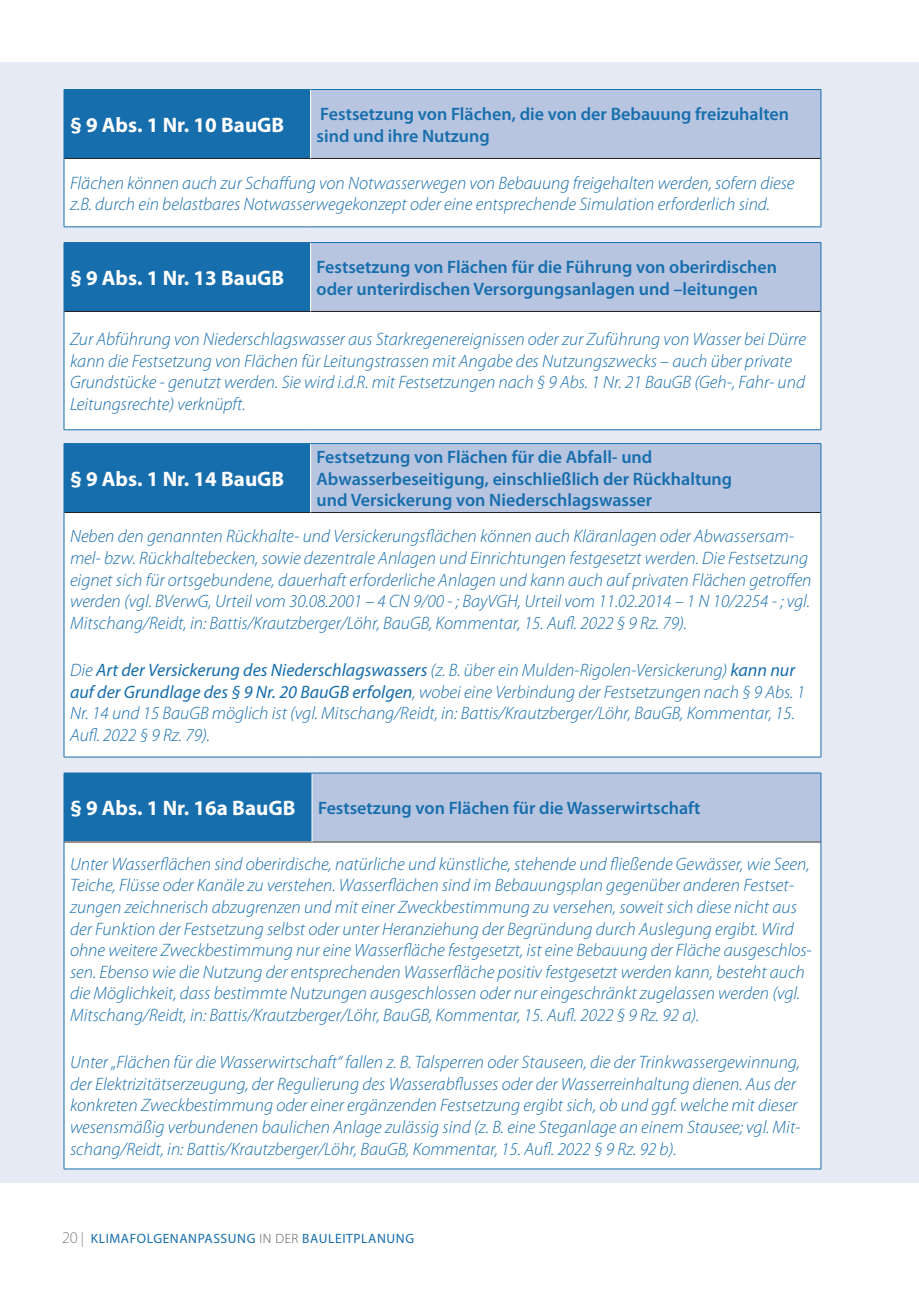
<style>
.page{position:relative;width:919px;height:1289px;background:#fff}
.page>*{position:absolute;margin:0;border:0;box-sizing:border-box;transform-origin:0 0}
.t1{font:700 21px "Myriad Pro";color:#fff}
.t2{font:italic 300 18px/21.6px "Myriad Pro";color:#176ead}
.t3{font:600 18px/21.6px "Myriad Pro";color:#176ead}
.t4{font:13.5px "Myriad Pro";letter-spacing:.045em;color:#176ead}
.s1{font-weight:400}
.s2{font-weight:700;font-size:21px;color:#fff}
.s3{font-weight:300;font-size:16.5px;color:#808285}
.s4{font-weight:300;font-size:15px;color:#808285}
.s5{font-weight:300;color:#57585a}
</style>
<div class="page">
<div style="left:906px;top:63px;width:12px;height:1119px;background:#e6eaf4"></div>
<div style="left:0;top:63px;width:906px;height:1119px;background:#e6eaf4"></div>
<div style="left:64px;top:89px;width:246px;height:69px;background:#176ead"></div>
<div style="left:310px;top:89px;width:510px;height:69px;background:#b7c5e0"></div>
<div style="left:64px;top:158px;width:756px;height:69px;background:#fff"></div>
<hr style="left:64px;top:158px;width:246px;height:1px;background:#231f20">
<hr style="left:310px;top:158px;width:510px;height:1px;background:#231f20">
<hr style="left:310px;top:90px;width:1px;height:68px;background:#fff">
<hr style="left:310px;top:89px;width:511px;height:1px;background:#176ead">
<hr style="left:820px;top:90px;width:1px;height:68px;background:#176ead">
<hr style="left:64px;top:158px;width:1px;height:69px;background:#176ead">
<hr style="left:820px;top:158px;width:1px;height:69px;background:#176ead">
<hr style="left:64px;top:226px;width:246px;height:1px;background:#176ead">
<hr style="left:310px;top:226px;width:511px;height:1px;background:#176ead">
<div style="left:64px;top:242px;width:246px;height:69px;background:#176ead"></div>
<div style="left:310px;top:242px;width:510px;height:69px;background:#b7c5e0"></div>
<div style="left:64px;top:311px;width:756px;height:119px;background:#fff"></div>
<hr style="left:64px;top:311px;width:246px;height:1px;background:#231f20">
<hr style="left:310px;top:311px;width:510px;height:1px;background:#231f20">
<hr style="left:310px;top:243px;width:1px;height:68px;background:#fff">
<hr style="left:310px;top:242px;width:511px;height:1px;background:#176ead">
<hr style="left:820px;top:243px;width:1px;height:68px;background:#176ead">
<hr style="left:64px;top:311px;width:1px;height:118px;background:#176ead">
<hr style="left:820px;top:311px;width:1px;height:118px;background:#176ead">
<hr style="left:64px;top:429px;width:246px;height:1px;background:#176ead">
<hr style="left:310px;top:429px;width:511px;height:1px;background:#176ead">
<div style="left:64px;top:443px;width:246px;height:69px;background:#176ead"></div>
<div style="left:310px;top:443px;width:510px;height:69px;background:#b7c5e0"></div>
<div style="left:64px;top:512px;width:756px;height:245px;background:#fff"></div>
<hr style="left:64px;top:512px;width:246px;height:1px;background:#231f20">
<hr style="left:310px;top:512px;width:510px;height:1px;background:#231f20">
<hr style="left:310px;top:444px;width:1px;height:68px;background:#fff">
<hr style="left:310px;top:443px;width:511px;height:1px;background:#176ead">
<hr style="left:820px;top:444px;width:1px;height:68px;background:#176ead">
<hr style="left:64px;top:512px;width:1px;height:244px;background:#176ead">
<hr style="left:820px;top:512px;width:1px;height:244px;background:#176ead">
<hr style="left:64px;top:756px;width:246px;height:1px;background:#176ead">
<hr style="left:310px;top:756px;width:511px;height:1px;background:#176ead">
<div style="left:64px;top:773px;width:248px;height:69px;background:#176ead"></div>
<div style="left:312px;top:773px;width:508px;height:69px;background:#b7c5e0"></div>
<div style="left:64px;top:842px;width:756px;height:326px;background:#fff"></div>
<hr style="left:64px;top:841px;width:248px;height:1px;background:#231f20">
<hr style="left:312px;top:841px;width:508px;height:1px;background:#231f20">
<hr style="left:312px;top:773px;width:1px;height:68px;background:#fff">
<hr style="left:64px;top:772px;width:248px;height:1px;background:#176ead">
<hr style="left:64px;top:773px;width:1px;height:69px;background:#176ead">
<hr style="left:312px;top:772px;width:509px;height:1px;background:#176ead">
<hr style="left:820px;top:773px;width:1px;height:69px;background:#176ead">
<hr style="left:64px;top:842px;width:1px;height:326px;background:#176ead">
<hr style="left:820px;top:842px;width:1px;height:326px;background:#176ead">
<hr style="left:64px;top:1168px;width:248px;height:1px;background:#176ead">
<hr style="left:312px;top:1168px;width:509px;height:1px;background:#176ead">
<p class="t1" style="left:70px;top:111px;width:216px">§ 9 Abs. 1 Nr. 10 BauGB</p>
<p class="t3" style="left:316px;top:103px;width:474px">Festsetzung von Flächen, die von der Bebauung freizuhalten sind und ihre Nutzung</p>
<p class="t2" style="left:70px;top:172px;width:726px">Flächen können auch zur Schaffung von Notwasserwegen von Bebauung freigehalten werden, sofern diese z.B. durch ein belastbares Notwasserwegekonzept oder eine entsprechende Simulation erforderlich sind.</p>
<p class="t1" style="left:70px;top:264px;width:216px">§ 9 Abs. 1 Nr. 13 BauGB</p>
<p class="t3" style="left:316px;top:256px;width:462px">Festsetzung von Flächen für die Führung von oberirdischen oder unterirdischen Versorgungsanlagen und –leitungen</p>
<p class="t2" style="left:70px;top:328px;width:737px">Zur Abführung von Niederschlagswasser aus Starkregenereignissen oder zur Zuführung von Wasser bei Dürre kann die Festsetzung von Flächen für Leitungstrassen mit Angabe des Nutzungszwecks – auch über private Grundstücke - genutzt werden. Sie wird i.d.R. mit Festsetzungen nach § 9 Abs. 1 Nr. 21 BauGB (Geh-, Fahr- und Leitungsrechte) verknüpft.</p>
<p class="t3" style="left:316px;top:446px;width:417px">Festsetzung von Flächen für die Abfall- und<br>Abwasserbeseitigung, einschließlich der Rückhaltung und Versickerung von Niederschlagswasser</p>
<p class="t2" style="left:70px;top:525px;width:743px">Neben den genannten Rückhalte- und Versickerungsflächen können auch Kläranlagen oder Abwassersam&shy;mel- bzw. Rückhaltebecken, sowie dezentrale Anlagen und Einrichtungen festgesetzt werden. Die Festsetzung eignet sich für ortsgebundene, dauerhaft erforderliche Anlagen und kann auch auf privaten Flächen getroffen werden (vgl. BVerwG, Urteil vom 30.08.2001 – 4 CN 9/00 - ; BayVGH, Urteil vom 11.02.2014 – 1 N 10/2254 - ; vgl.<br>Mitschang/Reidt, in: Battis/Krautzberger/Löhr, BauGB, Kommentar, 15. Aufl. 2022 § 9 Rz. 79).</p>
<p class="t2" style="left:70px;top:659px;width:736px">Die <span class="s1">Art der Versickerung des Niederschlagswassers</span> (z. B. über ein Mulden-Rigolen-Versickerung) <span class="s1">kann nur auf der Grundlage des § 9 Nr. 20 BauGB erfolgen</span>, wobei eine Verbindung der Festsetzungen nach § 9 Abs. 1<br>Nr. 14 und 15 BauGB möglich ist (vgl. Mitschang/Reidt, in: Battis/Krautzberger/Löhr, BauGB, Kommentar, 15.<br>Aufl. 2022 § 9 Rz. 79).</p>
<p class="t1" style="left:70px;top:465px;width:216px">§ 9 Abs. 1 Nr. 14 BauGB</p>
<p class="t3" style="left:70px;top:797px;width:632px"><span class="s2">§ 9 Abs. 1 Nr. 16a BauGB</span> Festsetzung von Flächen für die Wasserwirtschaft</p>
<p class="t2" style="left:70px;top:852px;width:743px">Unter Wasserflächen sind oberirdische, natürliche und künstliche, stehende und fließende Gewässer, wie Seen, Teiche, Flüsse oder Kanäle zu verstehen. Wasserflächen sind im Bebauungsplan gegenüber anderen Festset&shy;zungen zeichnerisch abzugrenzen und mit einer Zweckbestimmung zu versehen, soweit sich diese nicht aus der Funktion der Festsetzung selbst oder unter Heranziehung der Begründung durch Auslegung ergibt. Wird ohne weitere Zweckbestimmung nur eine Wasserfläche festgesetzt, ist eine Bebauung der Fläche ausgeschlos&shy;sen. Ebenso wie die Nutzung der entsprechenden Wasserfläche positiv festgesetzt werden kann, besteht auch die Möglichkeit, dass bestimmte Nutzungen ausgeschlossen oder nur eingeschränkt zugelassen werden (vgl.<br>Mitschang/Reidt, in: Battis/Krautzberger/Löhr, BauGB, Kommentar, 15. Aufl. 2022 § 9 Rz. 92 a).</p>
<p class="t2" style="left:70px;top:1051px;width:732px">Unter „Flächen für die Wasserwirtschaft“ fallen z. B. Talsperren oder Stauseen, die der Trinkwassergewinnung, der Elektrizitätserzeugung, der Regulierung des Wasserabflusses oder der Wasserreinhaltung dienen. Aus der konkreten Zweckbestimmung oder einer ergänzenden Festsetzung ergibt sich, ob und ggf. welche mit dieser wesensmäßig verbundenen baulichen Anlage zulässig sind (z. B. eine Steganlage an einem Stausee; vgl. Mit&shy;schang/Reidt, in: Battis/Krautzberger/Löhr, BauGB, Kommentar, 15. Aufl. 2022 § 9 Rz. 92 b).</p>
<p class="t4" style="left:63px;top:1230px;width:353px"><span class="s3">20</span> <span class="s4">|</span> KLIMAFOLGENANPASSUNG <span class="s5">IN DER</span> BAULEITPLANUNG</p>
</div>
